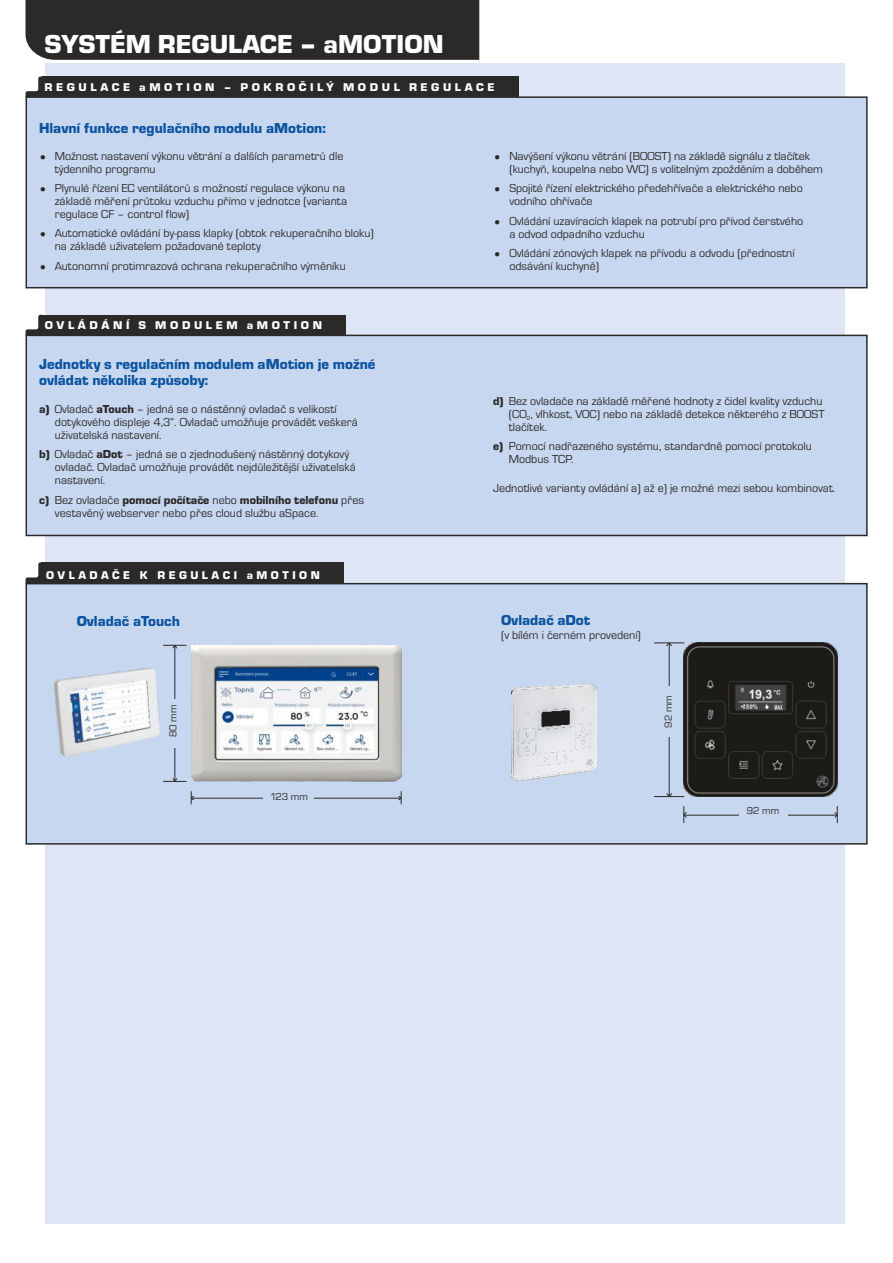
<style>
.page{position:relative;width:893px;height:1263px;background:#fff}
.page>*{position:absolute;margin:0;border:0;box-sizing:border-box;transform-origin:0 0}
.t1{font:27px "Eurostile TEE Blac";color:#fefefe}
.t2{font:15px/16.5px "Eurostile TEE Blac";color:#0c54a0}
.t3{font:12px/12.9px "Eurostile TEE";color:#2b2a29}
.t4{font:12px "Eurostile TEE Blac";color:#2b2a29}
.t5{font:11.7px "Eurostile TEE Blac";letter-spacing:.3em;color:#fefefe}
.t6{font:10.5px "Eurostile TEE";color:#2b2a29}
.t7{font:6px "Eurostile TEE";color:#2b2a29}
.s1{font-family:"Eurostile TEE Blac"}
.s2{font-family:"Eurostile TEE"}
</style>
<div class="page">
<div style="left:46px;top:63px;width:799px;height:1160px;background:#dee6f5"></div>
<div style="left:26px;top:0;width:453px;height:60px;background:#2b2a29"></div>
<svg style="left:26px;top:77px;width:16px;height:19px"></svg>
<div style="left:42px;top:77px;width:476px;height:20px;background:#2b2a29"></div>
<div style="left:25px;top:96px;width:843px;height:193px;background:#c8d7f0"></div>
<svg style="left:26px;top:315px;width:16px;height:19px"></svg>
<div style="left:42px;top:315px;width:304px;height:20px;background:#2b2a29"></div>
<div style="left:25px;top:334px;width:843px;height:203px;background:#c8d7f0"></div>
<div style="left:25px;top:582px;width:843px;height:263px;background:#c8d7f0"></div>
<svg style="left:26px;top:562px;width:15px;height:22px"></svg>
<div style="left:41px;top:562px;width:302px;height:22px;background:#2b2a29"></div>
<img style="left:511px;top:685px;width:85px;height:96px">
<img style="left:684px;top:643px;width:153px;height:153px">
<hr style="left:654px;top:643px;width:30px;height:1px;background:#2b2a29">
<hr style="left:669px;top:643px;width:1px;height:153px;background:#2b2a29">
<hr style="left:654px;top:796px;width:30px;height:1px;background:#2b2a29">
<svg style="left:666px;top:793px;width:6px;height:4px"></svg>
<svg style="left:666px;top:642px;width:6px;height:4px"></svg>
<div style="left:663px;top:686px;width:12px;height:51px;background:#c8d7f0"></div>
<hr style="left:684px;top:815px;width:153px;height:1px;background:#2b2a29">
<svg style="left:683px;top:806px;width:4px;height:17px"></svg>
<svg style="left:834px;top:806px;width:4px;height:17px"></svg>
<div style="left:739px;top:806px;width:48px;height:12px;background:#c8d7f0"></div>
<img style="left:54px;top:668px;width:105px;height:88px">
<img style="left:71px;top:680px;width:78px;height:63px">
<hr style="left:191px;top:798px;width:210px;height:1px;background:#2b2a29">
<svg style="left:191px;top:791px;width:3px;height:13px"></svg>
<svg style="left:398px;top:791px;width:4px;height:13px"></svg>
<div style="left:264px;top:790px;width:50px;height:13px;background:#c8d7f0"></div>
<hr style="left:175px;top:645px;width:1px;height:136px;background:#2b2a29">
<svg style="left:163px;top:778px;width:24px;height:4px"></svg>
<svg style="left:163px;top:645px;width:24px;height:4px"></svg>
<div style="left:170px;top:699px;width:9px;height:49px;background:#c8d7f0"></div>
<img style="left:191px;top:645px;width:210px;height:137px">
<h1 class="t1" style="left:44px;top:35px;width:401px">SYSTÉM REGULACE – aMOTION</h1>
<p class="t5" style="left:45px;top:83px;width:451px">REGULACE aMOTION – POKROČILÝ MODUL REGULACE</p>
<p class="t2" style="left:39px;top:121px;width:288px">Hlavní funkce regulačního modulu aMotion:</p>
<p class="t3" style="left:55px;top:150px;width:290px;text-indent:-16px">• Možnost nastavení výkonu větrání a dalších parametrů dle týdenního programu</p>
<p class="t3" style="left:55px;top:183px;width:294px;text-indent:-16px">• Plynulé řízení EC ventilátorů s možností regulace výkonu na základě měření průtoku vzduchu přímo v jednotce (varianta regulace CF – control flow)</p>
<p class="t3" style="left:55px;top:228px;width:321px;text-indent:-16px">• Automatické ovládání by-pass klapky (obtok rekuperačního bloku) na základě uživatelem požadované teploty</p>
<p class="t3" style="left:39px;top:260px;width:308px">• Autonomní protimrazová ochrana rekuperačního výměníku</p>
<p class="t3" style="left:509px;top:151px;width:315px;text-indent:-16px">• Navýšení výkonu větrání (BOOST) na základě signálu z tlačítek (kuchyň, koupelna nebo WC) s volitelným zpožděním a doběhem</p>
<p class="t3" style="left:509px;top:183px;width:295px;text-indent:-16px">• Spojité řízení elektrického předehřívače a elektrického nebo vodního ohřívače</p>
<p class="t3" style="left:509px;top:215px;width:295px;text-indent:-16px">• Ovládání uzavíracích klapek na potrubí pro přívod čerstvého a odvod odpadního vzduchu</p>
<p class="t3" style="left:509px;top:248px;width:287px;text-indent:-16px">• Ovládání zónových klapek na přívodu a odvodu (přednostní odsávání kuchyně)</p>
<p class="t5" style="left:45px;top:322px;width:279px">OVLÁDÁNÍ S MODULEM aMOTION</p>
<p class="t2" style="left:39px;top:357px;width:338px">Jednotky s regulačním modulem aMotion je možné ovládat několika způsoby:</p>
<p class="t3" style="left:55px;top:403px;width:304px;text-indent:-16px"><span class="s1">a)</span> Ovladač <span class="s1">aTouch</span> – jedná se o nástěnný ovladač s velikostí dotykového displeje 4,3“. Ovladač umožňuje provádět veškerá uživatelská nastavení.</p>
<p class="t3" style="left:55px;top:449px;width:302px;text-indent:-16px"><span class="s1">b)</span> Ovladač <span class="s1">aDot</span> – jedná se o zjednodušený nástěnný dotykový ovladač. Ovladač umožňuje provádět nejdůležitější uživatelská nastavení.</p>
<p class="t4" style="left:39px;top:496px;width:326px">c) <span class="s2">Bez ovladače</span> pomocí počítače <span class="s2">nebo</span> mobilního telefonu <span class="s2">přes</span></p>
<p class="t3" style="left:55px;top:507px;width:265px">vestavěný webserver nebo přes cloud službu aSpace.</p>
<p class="t5" style="left:46px;top:571px;width:275px">OVLADAČE K REGULACI aMOTION</p>
<p class="t2" style="left:77px;top:614px;width:105px">Ovladač aTouch</p>
<p class="t6" style="left:169px;top:737px;width:34px;rotate:-90deg">80 mm</p>
<p class="t6" style="left:270px;top:793px;width:40px">123 mm</p>
<p class="t3" style="left:493px;top:396px;width:333px;text-align:right"><span class="s1">d)</span> Bez ovladače na základě měřené hodnoty z čidel kvality vzduchu (CO , vlhkost, VOC) nebo na základě detekce některého z BOOST</p>
<p class="t7" style="left:527px;top:416px;width:5px">2</p>
<p class="t3" style="left:493px;top:418px;width:320px;line-height:19.6px;text-indent:16px">tlačítek.<br><span class="s1">e)</span> Pomocí nadřazeného systému, standardně pomocí protokolu</p>
<p class="t3" style="left:509px;top:454px;width:66px">Modbus TCP.</p>
<p class="t3" style="left:493px;top:482px;width:344px">Jednotlivé varianty ovládání a) až e) je možné mezi sebou kombinovat.</p>
<p class="t2" style="left:501px;top:613px;width:91px">Ovladač aDot</p>
<p class="t3" style="left:501px;top:629px;width:141px">(v bílém i černém provedení)</p>
<p class="t6" style="left:665px;top:728px;width:34px;rotate:-90deg">92 mm</p>
<p class="t6" style="left:747px;top:807px;width:34px">92 mm</p>
</div>
